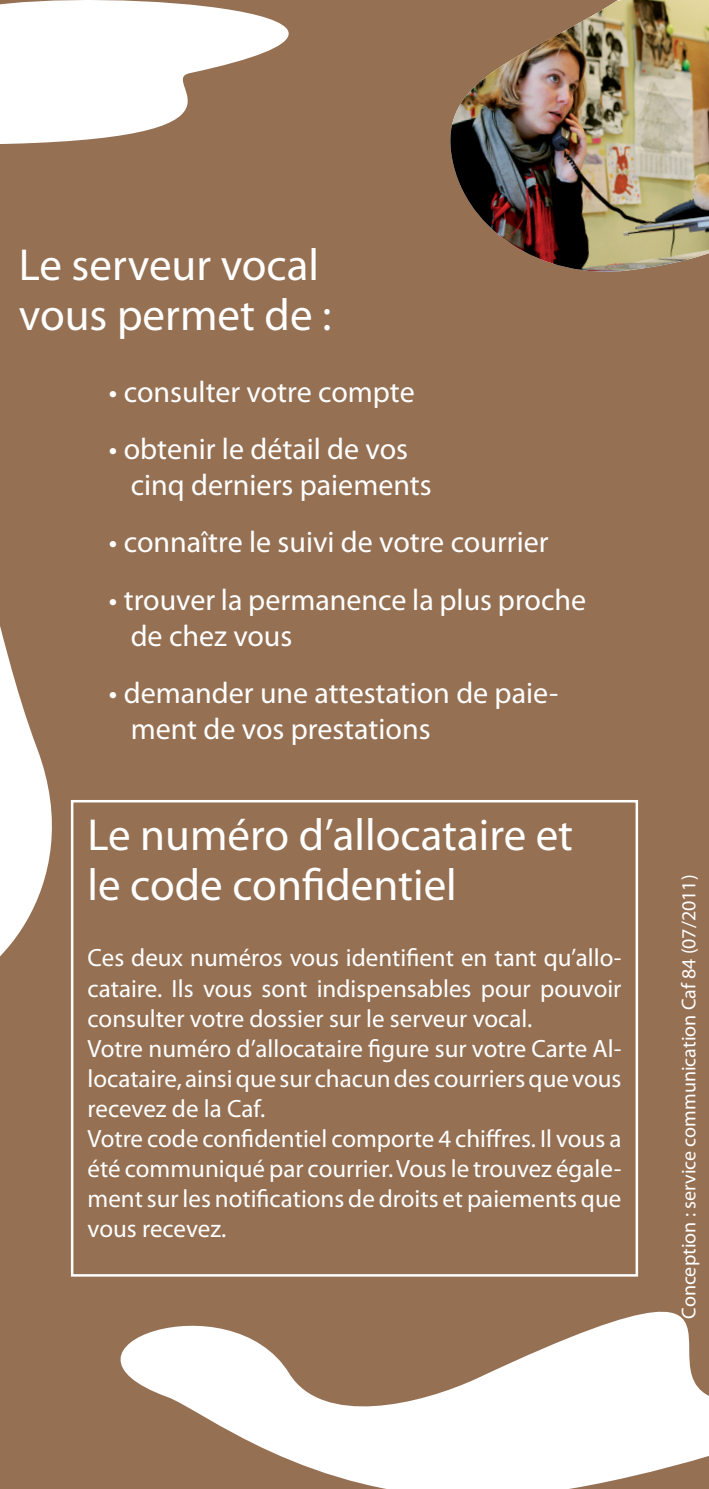
<style>
.page{position:relative;width:709px;height:1489px;background:#fff}
.page>*{position:absolute;margin:0;border:0;box-sizing:border-box;transform-origin:0 0}
.t1{font:45px "Myriad Pro";color:#fff}
.t2{font:30px/36px "Myriad Pro";color:#fff}
.t3{font:25px/30px "Myriad Pro";color:#fff;text-align:justify}
.t4{font:20px "Myriad Pro";color:#fff}
</style>
<div class="page">
<div style="left:0;top:0;width:709px;height:1488px;background:#957053"></div>
<svg style="left:0;top:0;width:289px;height:144px;fill:#fff"></svg>
<svg style="left:0;top:626px;width:90px;height:362px"></svg>
<svg style="left:70px;top:1201px;width:639px;height:287px"></svg>
<img style="left:450px;top:0;width:259px;height:272px">
<p class="t1" style="left:19px;top:237px;width:302px">Le serveur vocal</p>
<p class="t1" style="left:19px;top:287px;width:314px">vous permet de :</p>
<p class="t2" style="left:109px;top:373px;width:307px">• consulter votre compte</p>
<p class="t2" style="left:131px;top:430px;width:302px;text-indent:-22px">• obtenir le détail de vos cinq derniers paiements</p>
<p class="t2" style="left:109px;top:523px;width:441px">• connaître le suivi de votre courrier</p>
<p class="t2" style="left:131px;top:581px;width:457px;text-indent:-22px">• trouver la permanence la plus proche de chez vous</p>
<p class="t2" style="left:131px;top:674px;width:429px;text-indent:-22px">• demander une attestation de paie&shy;ment de vos prestations</p>
<p class="t1" style="left:88px;top:807px;width:487px">Le numéro d’allocataire et</p>
<p class="t1" style="left:88px;top:857px;width:371px">le code confidentiel</p>
<p class="t3" style="left:88px;top:942px;width:535px">Ces deux numéros vous identifient en tant qu’allo&shy;cataire. Ils vous sont indispensables pour pouvoir consulter votre dossier sur le serveur vocal.</p>
<p class="t3" style="left:88px;top:1032px;width:535px">Votre numéro d’allocataire figure sur votre Carte Al&shy;locataire, ainsi que sur chacun des courriers que vous recevez de la Caf.</p>
<p class="t3" style="left:88px;top:1122px;width:535px">Votre code confidentiel comporte 4 chiffres. Il vous a été communiqué par courrier. Vous le trouvez égale&shy;ment sur les notifications de droits et paiements que vous recevez.</p>
<p class="t4" style="left:676px;top:1318px;width:445px;rotate:-90deg">Conception : service communication Caf 84 (07/2011)</p>
</div>
